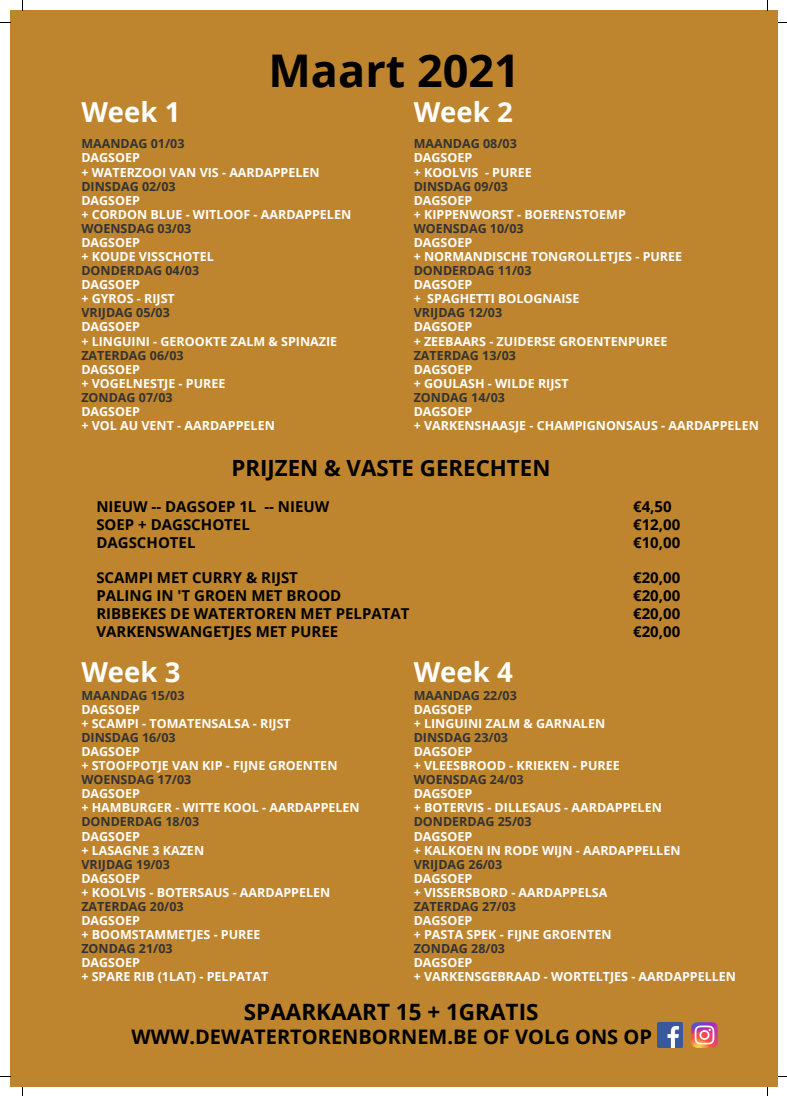
<style>
.page{position:relative;width:787px;height:1096px;background:#fff}
.page>*{position:absolute;margin:0;border:0;box-sizing:border-box;transform-origin:0 0}
.t1{font:700 45px "Open Sans";color:#000}
.t2{font:700 27.5px "Open Sans";color:#fff}
.t3{font:700 22.5px "Open Sans";color:#000}
.t4{font:700 22.25px "Open Sans";color:#000}
.t5{font:700 20px "Open Sans";color:#000}
.t6{font:700 15px/17.9px "Open Sans";color:#000}
.t7{font:700 12.5px "Open Sans";color:#fff}
.t8{font:700 12.5px "Open Sans";color:#333}
</style>
<div class="page">
<div style="left:10px;top:10px;width:768px;height:1076px;background:#bf852e"></div>
<img style="left:657px;top:1022px;width:25px;height:25px">
<img style="left:692px;top:1022px;width:25px;height:25px">
<p class="t1" style="left:269px;top:38px;width:253px">Maart 2021</p>
<p class="t2" style="left:81px;top:93px;width:101px">Week 1</p>
<p class="t8" style="left:81px;top:135px;width:105px">MAANDAG 01/03</p>
<p class="t7" style="left:81px;top:149px;width:60px">DAGSOEP</p>
<p class="t7" style="left:81px;top:163px;width:240px">+ WATERZOOI VAN VIS - AARDAPPELEN</p>
<p class="t8" style="left:81px;top:177px;width:96px">DINSDAG 02/03</p>
<p class="t7" style="left:81px;top:191px;width:60px">DAGSOEP</p>
<p class="t7" style="left:81px;top:205px;width:271px">+ CORDON BLUE - WITLOOF - AARDAPPELEN</p>
<p class="t8" style="left:81px;top:219px;width:111px">WOENSDAG 03/03</p>
<p class="t7" style="left:81px;top:233px;width:60px">DAGSOEP</p>
<p class="t7" style="left:81px;top:248px;width:134px">+ KOUDE VISSCHOTEL</p>
<p class="t8" style="left:81px;top:262px;width:119px">DONDERDAG 04/03</p>
<p class="t7" style="left:81px;top:276px;width:60px">DAGSOEP</p>
<p class="t7" style="left:81px;top:290px;width:95px">+ GYROS - RIJST</p>
<p class="t8" style="left:81px;top:304px;width:90px">VRIJDAG 05/03</p>
<p class="t7" style="left:81px;top:318px;width:60px">DAGSOEP</p>
<p class="t7" style="left:81px;top:332px;width:257px">+ LINGUINI - GEROOKTE ZALM &amp; SPINAZIE</p>
<p class="t8" style="left:81px;top:346px;width:104px">ZATERDAG 06/03</p>
<p class="t7" style="left:81px;top:360px;width:60px">DAGSOEP</p>
<p class="t7" style="left:81px;top:374px;width:146px">+ VOGELNESTJE - PUREE</p>
<p class="t8" style="left:81px;top:388px;width:93px">ZONDAG 07/03</p>
<p class="t7" style="left:81px;top:402px;width:60px">DAGSOEP</p>
<p class="t7" style="left:81px;top:416px;width:195px">+ VOL AU VENT - AARDAPPELEN</p>
<p class="t2" style="left:414px;top:93px;width:101px">Week 2</p>
<p class="t8" style="left:414px;top:135px;width:105px">MAANDAG 08/03</p>
<p class="t7" style="left:414px;top:149px;width:60px">DAGSOEP</p>
<p class="t7" style="left:414px;top:163px;width:120px">+ KOOLVIS - PUREE</p>
<p class="t8" style="left:414px;top:177px;width:96px">DINSDAG 09/03</p>
<p class="t7" style="left:414px;top:191px;width:60px">DAGSOEP</p>
<p class="t7" style="left:414px;top:205px;width:214px">+ KIPPENWORST - BOERENSTOEMP</p>
<p class="t8" style="left:414px;top:219px;width:111px">WOENSDAG 10/03</p>
<p class="t7" style="left:414px;top:233px;width:60px">DAGSOEP</p>
<p class="t7" style="left:414px;top:248px;width:270px">+ NORMANDISCHE TONGROLLETJES - PUREE</p>
<p class="t8" style="left:414px;top:262px;width:119px">DONDERDAG 11/03</p>
<p class="t7" style="left:414px;top:276px;width:60px">DAGSOEP</p>
<p class="t7" style="left:414px;top:290px;width:167px">+ SPAGHETTI BOLOGNAISE</p>
<p class="t8" style="left:414px;top:304px;width:90px">VRIJDAG 12/03</p>
<p class="t7" style="left:414px;top:318px;width:60px">DAGSOEP</p>
<p class="t7" style="left:414px;top:332px;width:255px">+ ZEEBAARS - ZUIDERSE GROENTENPUREE</p>
<p class="t8" style="left:414px;top:346px;width:104px">ZATERDAG 13/03</p>
<p class="t7" style="left:414px;top:360px;width:60px">DAGSOEP</p>
<p class="t7" style="left:414px;top:374px;width:156px">+ GOULASH - WILDE RIJST</p>
<p class="t8" style="left:414px;top:388px;width:93px">ZONDAG 14/03</p>
<p class="t7" style="left:414px;top:402px;width:60px">DAGSOEP</p>
<p class="t7" style="left:414px;top:416px;width:347px">+ VARKENSHAASJE - CHAMPIGNONSAUS - AARDAPPELEN</p>
<p class="t4" style="left:231px;top:452px;width:321px">PRIJZEN &amp; VASTE GERECHTEN</p>
<p class="t6" style="left:96px;top:497px;width:234px">NIEUW -- DAGSOEP 1L -- NIEUW</p>
<p class="t6" style="left:96px;top:515px;width:155px">SOEP + DAGSCHOTEL</p>
<p class="t6" style="left:96px;top:533px;width:101px">DAGSCHOTEL</p>
<p class="t6" style="left:96px;top:568px;width:203px">SCAMPI MET CURRY &amp; RIJST</p>
<p class="t6" style="left:96px;top:586px;width:247px">PALING IN 'T GROEN MET BROOD</p>
<p class="t6" style="left:96px;top:604px;width:315px">RIBBEKES DE WATERTOREN MET PELPATAT</p>
<p class="t6" style="left:96px;top:622px;width:243px">VARKENSWANGETJES MET PUREE</p>
<p class="t2" style="left:81px;top:652px;width:101px">Week 3</p>
<p class="t2" style="left:414px;top:652px;width:101px">Week 4</p>
<p class="t6" style="left:633px;top:497px;width:40px">€4,50</p>
<p class="t6" style="left:633px;top:515px;width:49px">€12,00</p>
<p class="t6" style="left:633px;top:533px;width:49px">€10,00</p>
<p class="t6" style="left:633px;top:568px;width:49px">€20,00 €20,00</p>
<p class="t6" style="left:633px;top:604px;width:49px">€20,00</p>
<p class="t6" style="left:633px;top:622px;width:49px">€20,00</p>
<p class="t8" style="left:81px;top:686px;width:105px">MAANDAG 15/03</p>
<p class="t7" style="left:81px;top:700px;width:60px">DAGSOEP</p>
<p class="t7" style="left:81px;top:714px;width:211px">+ SCAMPI - TOMATENSALSA - RIJST</p>
<p class="t8" style="left:81px;top:728px;width:96px">DINSDAG 16/03</p>
<p class="t7" style="left:81px;top:742px;width:60px">DAGSOEP</p>
<p class="t7" style="left:81px;top:756px;width:258px">+ STOOFPOTJE VAN KIP - FIJNE GROENTEN</p>
<p class="t8" style="left:81px;top:770px;width:111px">WOENSDAG 17/03</p>
<p class="t7" style="left:81px;top:784px;width:60px">DAGSOEP</p>
<p class="t7" style="left:81px;top:798px;width:280px">+ HAMBURGER - WITTE KOOL - AARDAPPELEN</p>
<p class="t8" style="left:81px;top:813px;width:119px">DONDERDAG 18/03</p>
<p class="t7" style="left:81px;top:827px;width:60px">DAGSOEP</p>
<p class="t7" style="left:81px;top:841px;width:124px">+ LASAGNE 3 KAZEN</p>
<p class="t8" style="left:81px;top:855px;width:90px">VRIJDAG 19/03</p>
<p class="t7" style="left:81px;top:869px;width:60px">DAGSOEP</p>
<p class="t7" style="left:81px;top:883px;width:250px">+ KOOLVIS - BOTERSAUS - AARDAPPELEN</p>
<p class="t8" style="left:81px;top:897px;width:104px">ZATERDAG 20/03</p>
<p class="t7" style="left:81px;top:911px;width:60px">DAGSOEP</p>
<p class="t7" style="left:81px;top:925px;width:181px">+ BOOMSTAMMETJES - PUREE</p>
<p class="t8" style="left:81px;top:939px;width:93px">ZONDAG 21/03</p>
<p class="t7" style="left:81px;top:953px;width:60px">DAGSOEP</p>
<p class="t7" style="left:81px;top:967px;width:188px">+ SPARE RIB (1LAT) - PELPATAT</p>
<p class="t8" style="left:414px;top:686px;width:105px">MAANDAG 22/03</p>
<p class="t7" style="left:414px;top:700px;width:60px">DAGSOEP</p>
<p class="t7" style="left:414px;top:714px;width:193px">+ LINGUINI ZALM &amp; GARNALEN</p>
<p class="t8" style="left:414px;top:728px;width:96px">DINSDAG 23/03</p>
<p class="t7" style="left:414px;top:742px;width:60px">DAGSOEP</p>
<p class="t7" style="left:414px;top:756px;width:208px">+ VLEESBROOD - KRIEKEN - PUREE</p>
<p class="t8" style="left:414px;top:770px;width:111px">WOENSDAG 24/03</p>
<p class="t7" style="left:414px;top:784px;width:60px">DAGSOEP</p>
<p class="t7" style="left:414px;top:798px;width:250px">+ BOTERVIS - DILLESAUS - AARDAPPELEN</p>
<p class="t8" style="left:414px;top:813px;width:119px">DONDERDAG 25/03</p>
<p class="t7" style="left:414px;top:827px;width:60px">DAGSOEP</p>
<p class="t7" style="left:414px;top:841px;width:268px">+ KALKOEN IN RODE WIJN - AARDAPPELLEN</p>
<p class="t8" style="left:414px;top:855px;width:90px">VRIJDAG 26/03</p>
<p class="t7" style="left:414px;top:869px;width:60px">DAGSOEP</p>
<p class="t7" style="left:414px;top:883px;width:195px">+ VISSERSBORD - AARDAPPELSA</p>
<p class="t8" style="left:414px;top:897px;width:104px">ZATERDAG 27/03</p>
<p class="t7" style="left:414px;top:911px;width:60px">DAGSOEP</p>
<p class="t7" style="left:414px;top:925px;width:199px">+ PASTA SPEK - FIJNE GROENTEN</p>
<p class="t8" style="left:414px;top:939px;width:93px">ZONDAG 28/03</p>
<p class="t7" style="left:414px;top:953px;width:60px">DAGSOEP</p>
<p class="t7" style="left:414px;top:967px;width:324px">+ VARKENSGEBRAAD - WORTELTJES - AARDAPPELLEN</p>
<p class="t3" style="left:244px;top:995px;width:296px">SPAARKAART 15 + 1GRATIS</p>
<p class="t5" style="left:131px;top:1022px;width:522px">WWW.DEWATERTORENBORNEM.BE OF VOLG ONS OP</p>
</div>
